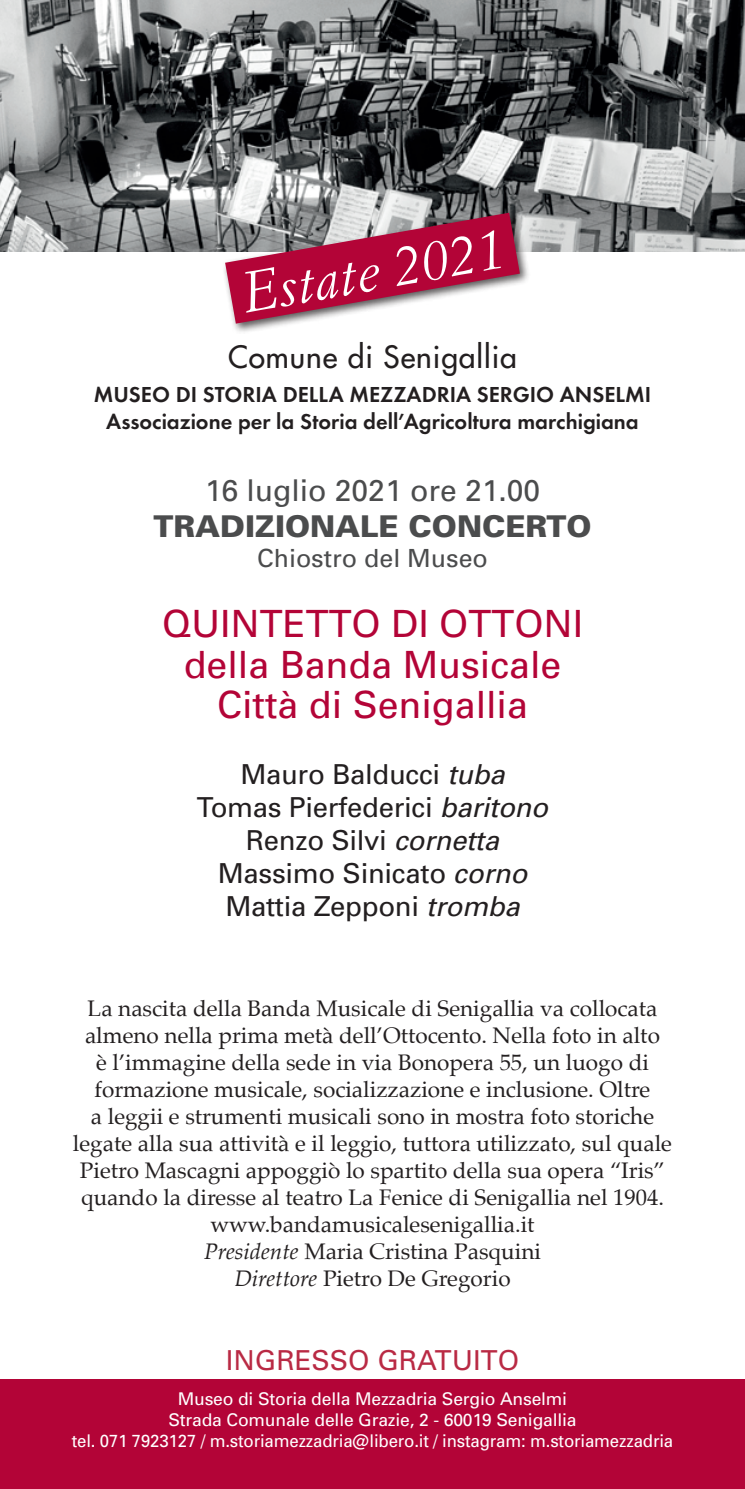
<style>
.page{position:relative;width:745px;height:1489px;background:#fff}
.page>*{position:absolute;margin:0;border:0;box-sizing:border-box;transform-origin:0 0}
.t1{font:italic 56px "Simoncini Garamond";color:#fff}
.t2{font:37.5px/40px "Univers";color:#b30437;text-align:center}
.t3{font:30px "Univers";color:#4b4c4d}
.t4{font:900 30px "Univers";color:#4b4c4d}
.t5{font:30px "Futura";letter-spacing:.03em;color:#231f20}
.t6{font:27.5px/33px "Univers";letter-spacing:-.01em;color:#231f20;text-align:center}
.t7{font:27.5px "Univers";color:#b92a44}
.t8{font:25px "Univers";color:#4b4c4d}
.t9{font:22.5px/27px "Palatino";color:#231f20;text-align:center}
.t10{font:600 22.5px/27px "Futura T";color:#231f20;text-align:center}
.t11{font:17.5px/21px "Univers";letter-spacing:-.01em;color:#fff;text-align:center}
.s1{font-style:italic}
</style>
<div class="page">
<img style="left:0;top:0;width:744px;height:251px">
<div style="left:0;top:1378px;width:744px;height:110px;background:#b30437"></div>
<div style="left:221px;top:209px;width:309px;height:125px;background:#231f20;opacity:.75"></div>
<svg style="left:225px;top:213px;width:294px;height:110px"></svg>
<h1 class="t1" style="left:236px;top:260px;width:266px;rotate:-10deg">Estate 2021</h1>
<h3 class="t5" style="left:228px;top:337px;width:290px">Comune di Senigallia</h3>
<p class="t10" style="left:94px;top:381px;width:558px">MUSEO DI STORIA DELLA MEZZADRIA SERGIO ANSELMI<br>Associazione per la Storia dell’Agricoltura marchigiana</p>
<h3 class="t3" style="left:204px;top:472px;width:337px">16 luglio 2021 ore 21.00</h3>
<h3 class="t4" style="left:153px;top:508px;width:439px">TRADIZIONALE CONCERTO</h3>
<p class="t8" style="left:257px;top:543px;width:232px">Chiostro del Museo</p>
<h2 class="t2" style="left:162px;top:603px;width:422px">QUINTETTO DI OTTONI della Banda Musicale<br>Città di Senigallia</h2>
<p class="t6" style="left:197px;top:756px;width:352px">Mauro Balducci <span class="s1">tuba<br></span>Tomas Pierfederici <span class="s1">baritono<br></span>Renzo Silvi <span class="s1">cornetta<br></span>Massimo Sinicato <span class="s1">corno<br></span>Mattia Zepponi <span class="s1">tromba</span></p>
<p class="t9" style="left:73px;top:994px;width:600px">La nascita della Banda Musicale di Senigallia va collocata almeno nella prima metà dell’Ottocento. Nella foto in alto<br>è l’immagine della sede in via Bonopera 55, un luogo di formazione musicale, socializzazione e inclusione. Oltre<br>a leggii e strumenti musicali sono in mostra foto storiche legate alla sua attività e il leggio, tuttora utilizzato, sul quale Pietro Mascagni appoggiò lo spartito della sua opera “Iris” quando la diresse al teatro La Fenice di Senigallia nel 1904. www.bandamusicalesenigallia.it<br><span class="s1">Presidente</span> Maria Cristina Pasquini<br><span class="s1">Direttore</span> Pietro De Gregorio</p>
<p class="t7" style="left:226px;top:1342px;width:294px">INGRESSO GRATUITO</p>
<p class="t11" style="left:72px;top:1387px;width:602px">Museo di Storia della Mezzadria Sergio Anselmi<br>Strada Comunale delle Grazie, 2 - 60019 Senigallia<br>tel. 071 7923127 / m.storiamezzadria@libero.it / instagram: m.storiamezzadria</p>
</div>
